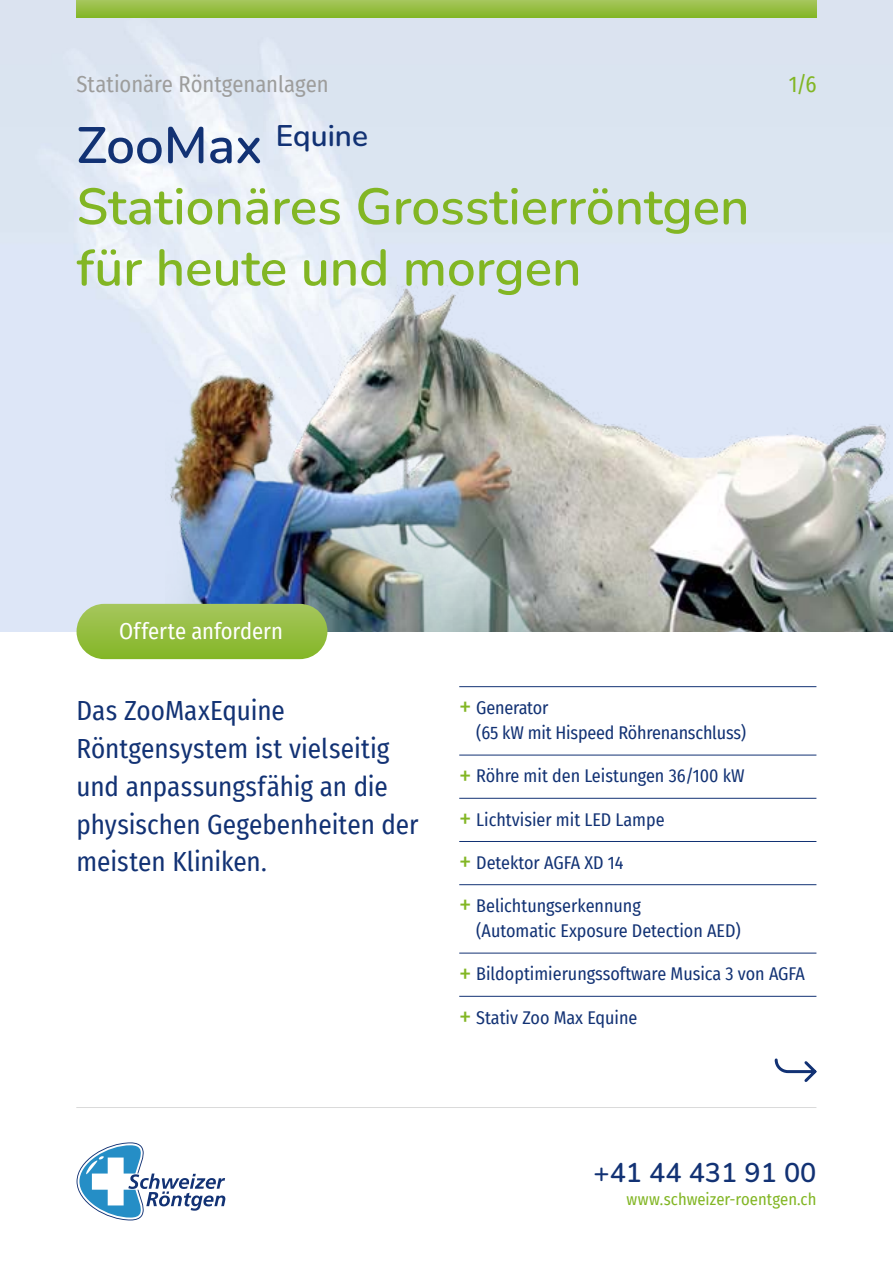
<style>
.page{position:relative;width:893px;height:1263px;background:#fff}
.page>*{position:absolute;margin:0;border:0;box-sizing:border-box;transform-origin:0 0}
.t1{font:600 51px/61.2px "Nunito";color:#82b624}
.t2{font:27px/37.8px "Fira Sans Condensed";color:#123274}
.t3{font:600 27px "Nunito";color:#123274}
.t4{font:22.5px "Fira Sans Condensed";color:#9d9d9c}
.t5{font:22.5px "Fira Sans Condensed";letter-spacing:-.005em;color:#fff}
.t6{font:22.5px "Fira Sans Condensed";color:#82b624}
.t7{font:18px/25.2px "Fira Sans Condensed";color:#123274}
.t8{font:16.5px "Fira Sans Condensed";color:#82b624}
.s1{color:#123274}
.s2{font-size:27px;color:#82b624}
</style>
<div class="page">
<svg style="left:77px;top:1142px;width:148px;height:78px"></svg>
<hr style="left:76px;top:1107px;width:740px;height:1px;background:#dadada">
<img style="left:0;top:0;width:893px;height:631px">
<hr style="left:459px;top:686px;width:357px;height:1px;background:#123274">
<hr style="left:459px;top:755px;width:357px;height:1px;background:#123274">
<hr style="left:459px;top:798px;width:357px;height:1px;background:#123274">
<hr style="left:459px;top:841px;width:357px;height:1px;background:#123274">
<hr style="left:459px;top:884px;width:357px;height:1px;background:#123274">
<hr style="left:459px;top:953px;width:357px;height:1px;background:#123274">
<hr style="left:459px;top:996px;width:357px;height:1px;background:#123274">
<img style="left:165px;top:251px;width:728px;height:380px">
<div style="left:77px;top:604px;width:250px;height:55px;background:linear-gradient(to bottom,#a6c65d,#84b626);border-radius:28px"></div>
<svg style="left:76px;top:0;width:741px;height:17px;background:#95be42"></svg>
<svg style="left:774px;top:1058px;width:43px;height:24px"></svg>
<p class="t4" style="left:77px;top:67px;width:254px">Stationäre Röntgenanlagen</p>
<h1 class="t1" style="left:77px;top:113px;width:674px"><span class="s1">ZooMax</span> <sup>Equine<br></sup>Stationäres Grosstierröntgen für heute und morgen</h1>
<p class="t6" style="left:789px;top:67px;width:29px">1/6</p>
<p class="t5" style="left:119px;top:614px;width:165px">Offerte anfordern</p>
<h2 class="t2" style="left:77px;top:691px;width:344px">Das ZooMaxEquine<br>Röntgensystem ist vielseitig und anpassungsfähig an die physischen Gegebenheiten der meisten Kliniken.</h2>
<p class="t7" style="left:476px;top:695px;width:271px;text-indent:-17px"><span class="s2">+</span> Generator<br>(65 kW mit Hispeed Röhrenanschluss)</p>
<p class="t7" style="left:459px;top:763px;width:287px"><span class="s2">+</span> Röhre mit den Leistungen 36/100 kW</p>
<p class="t7" style="left:459px;top:806px;width:207px"><span class="s2">+</span> Lichtvisier mit LED Lampe</p>
<p class="t7" style="left:459px;top:849px;width:166px"><span class="s2">+</span> Detektor AGFA XD 14</p>
<p class="t7" style="left:476px;top:893px;width:266px;text-indent:-17px"><span class="s2">+</span> Belichtungserkennung<br>(Automatic Exposure Detection AED)</p>
<p class="t7" style="left:459px;top:961px;width:347px"><span class="s2">+</span> Bildoptimierungssoftware Musica 3 von AGFA</p>
<p class="t7" style="left:459px;top:1004px;width:180px"><span class="s2">+</span> Stativ Zoo Max Equine</p>
<h2 class="t3" style="left:593px;top:1154px;width:224px">+41 44 431 91 00</h2>
<p class="t8" style="left:626px;top:1187px;width:191px">www.schweizer-roentgen.ch</p>
</div>
